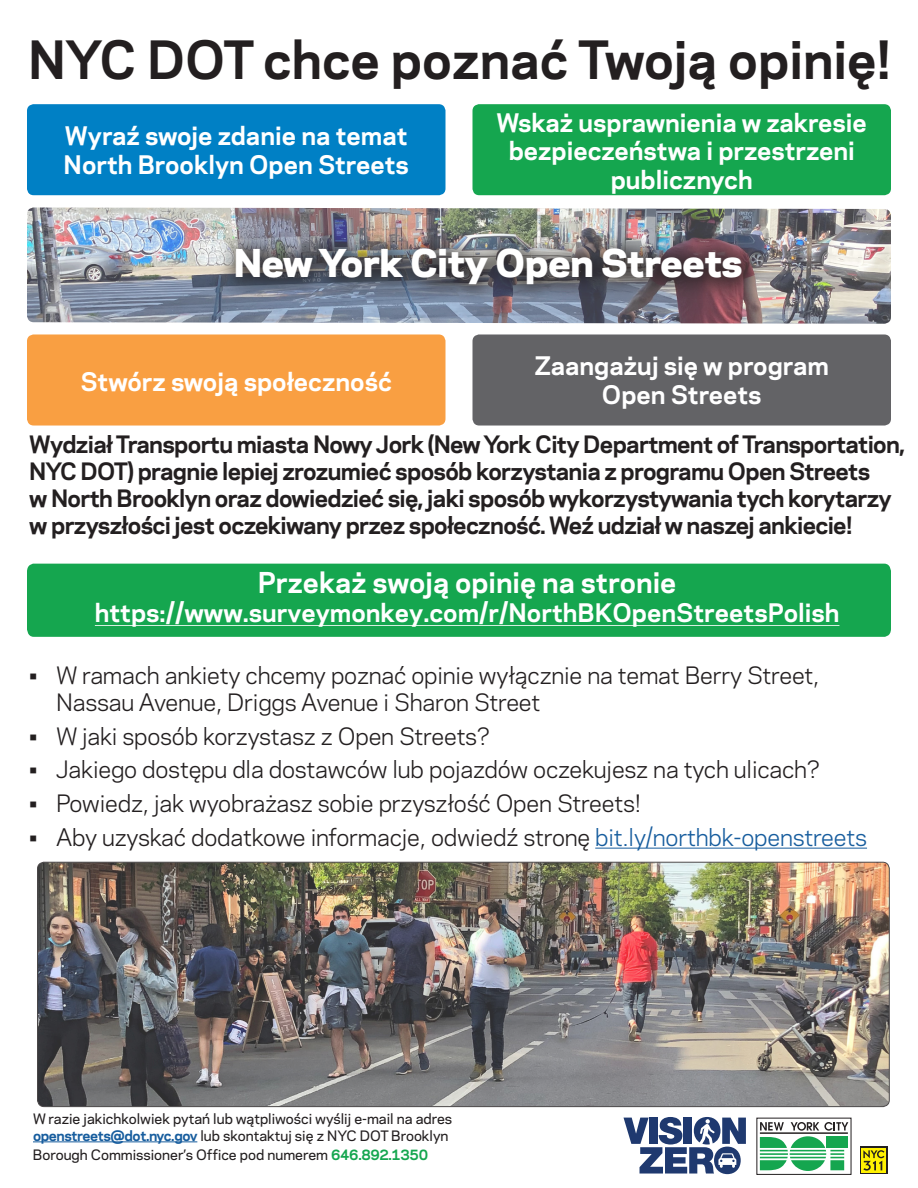
<style>
.page{position:relative;width:918px;height:1188px;background:#fff}
.page>*{position:absolute;margin:0;border:0;box-sizing:border-box;transform-origin:0 0}
.t1{font:700 49.5px "Galaxie Polaris";color:#231f20}
.t2{font:800 36px "Galaxie Polaris";color:#fff}
.t3{font:700 27px "Galaxie Polaris";color:#fff}
.t4{font:700 24px/28.5px "Galaxie Polaris";color:#fff;text-align:center}
.t5{font:22.5px/27px "Galaxie Polaris";letter-spacing:-.01em;color:#231f20}
.t6{font:700 22.5px/27px "Galaxie Polaris";letter-spacing:-.03em;color:#231f20}
.t7{font:500 13.5px/16.5px "Galaxie Polaris";color:#231f20}
.s1{color:#175d9e}
.s2{font-weight:700;color:#175d9e}
.s3{font-weight:700;color:#15a64f}
</style>
<div class="page">
<img style="left:27px;top:207px;width:864px;height:117px">
<div style="left:27px;top:334px;width:419px;height:92px;background:#f99f42;border-radius:7px"></div>
<div style="left:472px;top:334px;width:419px;height:92px;background:#636366;border-radius:7px"></div>
<div style="left:27px;top:104px;width:419px;height:91px;background:#0080c5;border-radius:7px"></div>
<div style="left:472px;top:104px;width:419px;height:91px;background:#15a64f;border-radius:7px"></div>
<img style="left:39px;top:862px;width:849px;height:245px">
<div style="left:37px;top:862px;width:853px;height:245px;border:1px solid #231f20;border-radius:7px"></div>
<svg style="left:624px;top:1117px;width:122px;height:57px"></svg>
<div style="left:757px;top:1118px;width:94px;height:57px;border:1px solid #231f20"></div>
<svg style="left:760px;top:1122px;width:88px;height:49px"></svg>
<div style="left:860px;top:1146px;width:28px;height:28px;background:#231f20"></div>
<div style="left:861px;top:1148px;width:25px;height:25px;background:#fff101"></div>
<svg style="left:863px;top:1150px;width:21px;height:21px"></svg>
<div style="left:216px;top:228px;width:550px;height:79px;background:#231f20;opacity:.8"></div>
<hr style="left:33px;top:1142px;width:164px;height:1px;background:#175d9e">
<div style="left:27px;top:564px;width:864px;height:73px;background:#15a64f"></div>
<hr style="left:595px;top:848px;width:272px;height:1px;background:#175d9e">
<hr style="left:95px;top:625px;width:744px;height:1px;background:#fff">
<p class="t1" style="left:28px;top:22px;width:864px">NYC DOT chce poznać Twoją opinię!</p>
<p class="t4" style="left:64px;top:120px;width:347px;text-align:left">Wyraź swoje zdanie na temat<br>North Brooklyn Open Streets</p>
<p class="t4" style="left:497px;top:107px;width:372px">Wskaż usprawnienia w zakresie bezpieczeństwa i przestrzeni publicznych</p>
<p class="t2" style="left:234px;top:236px;width:510px">New York City Open Streets</p>
<p class="t4" style="left:81px;top:366px;width:313px">Stwórz swoją społeczność</p>
<p class="t4" style="left:535px;top:350px;width:296px">Zaangażuj się w program<br>Open Streets</p>
<p class="t6" style="left:29px;top:430px;width:877px">Wydział Transportu miasta Nowy Jork (New York City Department of Transportation, NYC DOT) pragnie lepiej zrozumieć sposób korzystania z programu Open Streets<br>w North Brooklyn oraz dowiedzieć się, jaki sposób wykorzystywania tych korytarzy w przyszłości jest oczekiwany przez społeczność. Weź udział w naszej ankiecie!</p>
<p class="t3" style="left:258px;top:562px;width:420px">Przekaż swoją opinię na stronie</p>
<p class="t4" style="left:95px;top:598px;width:746px">https://www.surveymonkey.com/r/NorthBKOpenStreetsPolish</p>
<p class="t5" style="left:56px;top:661px;width:765px;text-indent:-27px">• W ramach ankiety chcemy poznać opinie wyłącznie na temat Berry Street,<br>Nassau Avenue, Driggs Avenue i Sharon Street</p>
<p class="t5" style="left:29px;top:721px;width:462px">• W jaki sposób korzystasz z Open Streets?</p>
<p class="t5" style="left:29px;top:755px;width:792px">• Jakiego dostępu dla dostawców lub pojazdów oczekujesz na tych ulicach?</p>
<p class="t5" style="left:29px;top:789px;width:613px">• Powiedz, jak wyobrażasz sobie przyszłość Open Streets!</p>
<p class="t5" style="left:29px;top:823px;width:839px">• Aby uzyskać dodatkowe informacje, odwiedź stronę <span class="s1">bit.ly/northbk-openstreets</span></p>
<p class="t7" style="left:33px;top:1110px;width:421px">W razie jakichkolwiek pytań lub wątpliwości wyślij e-mail na adres <span class="s2">openstreets@dot.nyc.gov</span> lub skontaktuj się z NYC DOT Brooklyn</p>
<p class="t7" style="left:33px;top:1146px;width:397px">Borough Commissioner’s Office pod numerem <span class="s3">646.892.1350</span></p>
</div>
